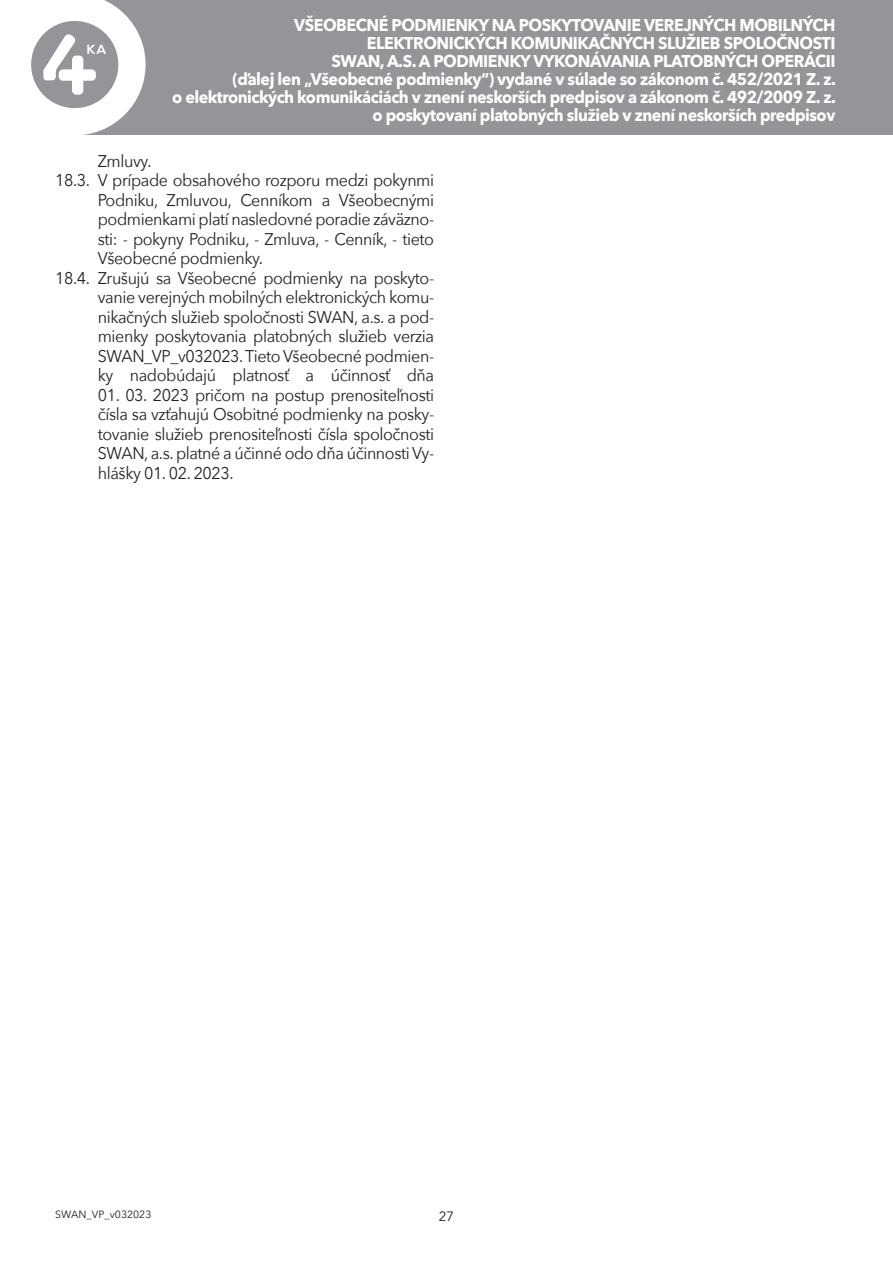
<style>
.page{position:relative;width:893px;height:1263px;background:#fff}
.page>*{position:absolute;margin:0;border:0;box-sizing:border-box;transform-origin:0 0}
.t1{font:16.95px/19.5px "Avenir Next";letter-spacing:-.025em;color:#231f20;text-align:justify;scale:.95 1}
.t2{font:700 16.95px/18px "Avenir Next";letter-spacing:-.03em;color:#fff;text-align:right;scale:.95 1}
.t3{font:13.5px "Avenir";color:#231f20}
.t4{font:10.5px "Avenir Next";color:#231f20}
</style>
<div class="page">
<div style="left:0;top:0;width:893px;height:135px;background:#939598"></div>
<svg style="left:0;top:0;width:146px;height:135px"></svg>
<p class="t2" style="left:172px;top:16px;width:700px">VŠEOBECNÉ PODMIENKY NA POSKYTOVANIE VEREJNÝCH MOBILNÝCH ELEKTRONICKÝCH KOMUNIKAČNÝCH SLUŽIEB SPOLOČNOSTI<br>SWAN, A.S. A PODMIENKY VYKONÁVANIA PLATOBNÝCH OPERÁCII<br>(ďalej len „Všeobecné podmienky“) vydané v súlade so zákonom č. 452/2021 Z. z.<br>o elektronických komunikáciách v znení neskorších predpisov a zákonom č. 492/2009 Z. z. o poskytovaní platobných služieb v znení neskorších predpisov</p>
<p class="t1" style="left:98px;top:150px;width:58px">Zmluvy.</p>
<p class="t1" style="left:55px;top:170px;width:400px">18.3. V prípade obsahového rozporu medzi pokynmi</p>
<p class="t1" style="left:98px;top:189px;width:356px">Podniku, Zmluvou, Cenníkom a Všeobecnými</p>
<p class="t1" style="left:98px;top:209px;width:356px">podmienkami platí nasledovné poradie záväzno-</p>
<p class="t1" style="left:98px;top:228px;width:356px">sti: - pokyny Podniku, - Zmluva, - Cenník, - tieto</p>
<p class="t1" style="left:98px;top:248px;width:176px">Všeobecné podmienky.</p>
<p class="t1" style="left:55px;top:267px;width:400px">18.4. Zrušujú sa Všeobecné podmienky na poskyto-</p>
<p class="t1" style="left:98px;top:287px;width:356px">vanie verejných mobilných elektronických komu-</p>
<p class="t1" style="left:98px;top:306px;width:356px">nikačných služieb spoločnosti SWAN, a.s. a pod-</p>
<p class="t1" style="left:98px;top:326px;width:356px">mienky poskytovania platobných služieb verzia</p>
<p class="t1" style="left:98px;top:345px;width:356px">SWAN_VP_v032023. Tieto Všeobecné podmien-</p>
<p class="t1" style="left:98px;top:365px;width:356px">ky nadobúdajú platnosť a účinnosť dňa</p>
<p class="t1" style="left:98px;top:384px;width:356px">01. 03. 2023 pričom na postup prenositeľnosti čísla sa vzťahujú Osobitné podmienky na posky&shy;tovanie služieb prenositeľnosti čísla spoločnosti SWAN, a.s. platné a účinné odo dňa účinnosti Vy&shy;hlášky 01. 02. 2023.</p>
<p class="t4" style="left:55px;top:1206px;width:98px">SWAN_VP_v032023</p>
<p class="t3" style="left:439px;top:1208px;width:17px">27</p>
</div>
